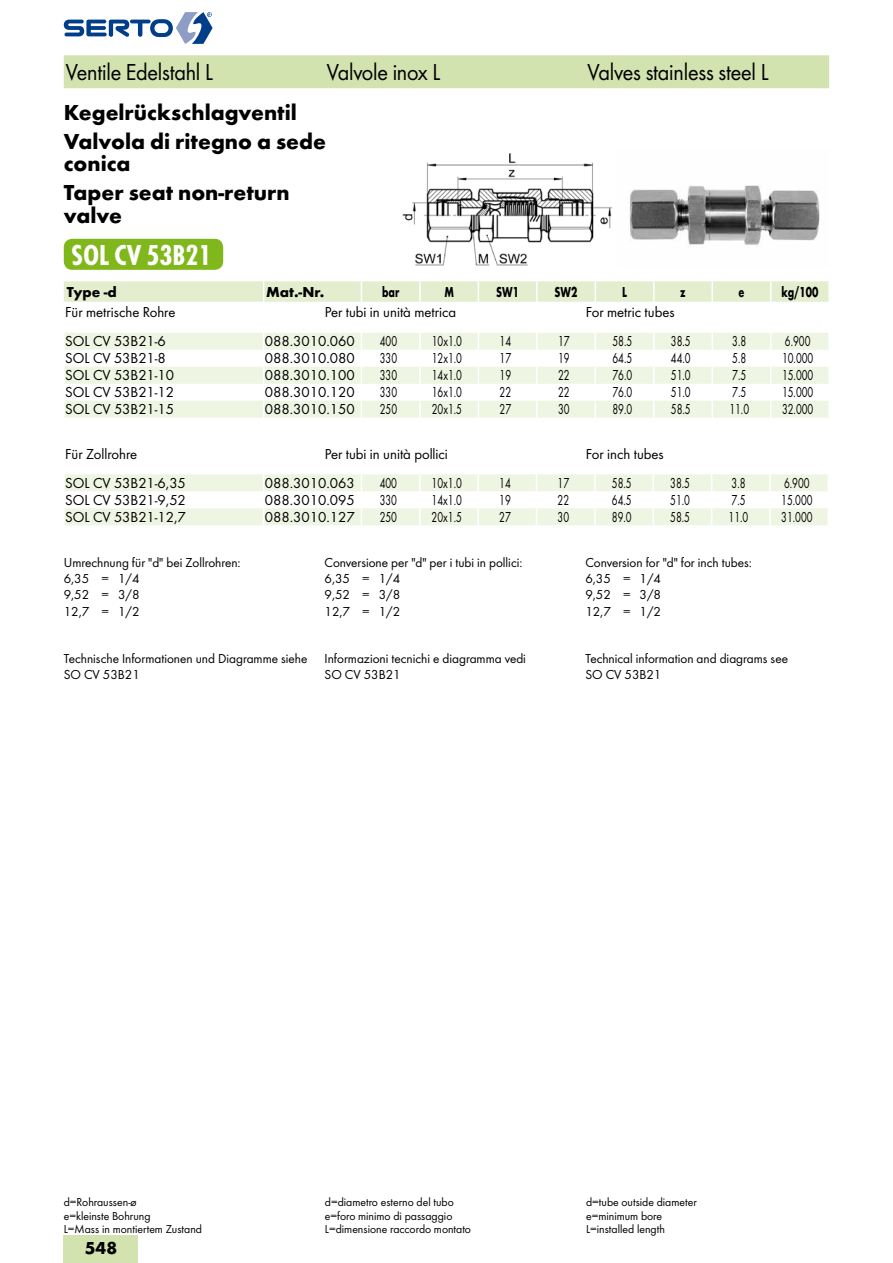
<style>
.page{position:relative;width:893px;height:1263px;background:#fff}
.page>*{position:absolute;margin:0;border:0;box-sizing:border-box;transform-origin:0 0}
.t1{font:700 30px "Futura Con";color:#fff}
.t2{font:24px "Futura Boo";letter-spacing:-.01em;color:#000;scale:.94 1}
.t3{font:700 22.5px/28.8px "Futura";color:#000}
.t4{font:700 18px "Futura";color:#000}
.t5{font:15px "Futura Boo";color:#000}
.t6{font:15px "Futura Boo";color:#000;scale:.7 1}
.t7{font:700 15px "Futura";color:#000;scale:.7 1}
.t8{font:700 15px "Futura";color:#000}
.t9{font:13.5px/16.2px "Futura Boo";color:#000}
.t10{font:12px/13.5px "Futura Boo";color:#000}
</style>
<div class="page">
<div style="left:63px;top:55px;width:767px;height:34px;background:#d2e3af"></div>
<svg style="left:64px;top:12px;width:149px;height:32px"></svg>
<svg style="left:63px;top:238px;width:766px;height:180px"></svg>
<hr style="left:828px;top:281px;width:2px;height:21px;background:#fff">
<img style="left:399px;top:153px;width:214px;height:116px">
<img style="left:617px;top:185px;width:212px;height:84px">
<div style="left:64px;top:239px;width:159px;height:31px;background:#80b71b;border-radius:9px"></div>
<svg style="left:64px;top:474px;width:764px;height:51px"></svg>
<div style="left:64px;top:1235px;width:74px;height:28px;background:#d2e3af"></div>
<h2 class="t2" style="left:66px;top:57px;width:158px">Ventile Edelstahl L</h2>
<h2 class="t2" style="left:327px;top:57px;width:122px">Valvole inox L</h2>
<h2 class="t2" style="left:587px;top:57px;width:194px">Valves stainless steel L</h2>
<h3 class="t3" style="left:64px;top:98px;width:264px">Kegelrückschlagventil<br>Valvola di ritegno a sede</h3>
<h3 class="t3" style="left:64px;top:149px;width:227px">conica<br>Taper seat non-return</h3>
<h3 class="t3" style="left:64px;top:200px;width:60px">valve</h3>
<h1 class="t1" style="left:71px;top:237px;width:142px">SOL CV 53B21</h1>
<p class="t8" style="left:67px;top:283px;width:51px">Type -d</p>
<p class="t8" style="left:266px;top:283px;width:60px">Mat.-Nr.</p>
<p class="t7" style="left:382px;top:283px;width:26px">bar</p>
<p class="t7" style="left:444px;top:283px;width:15px">M</p>
<p class="t7" style="left:496px;top:283px;width:34px">SW1</p>
<p class="t7" style="left:555px;top:283px;width:34px">SW2</p>
<p class="t7" style="left:622px;top:283px;width:9px">L</p>
<p class="t7" style="left:680px;top:283px;width:9px">z</p>
<p class="t7" style="left:738px;top:283px;width:10px">e</p>
<p class="t7" style="left:782px;top:283px;width:54px">kg/100</p>
<p class="t5" style="left:65px;top:303px;width:112px">Für metrische Rohre</p>
<p class="t5" style="left:325px;top:303px;width:133px">Per tubi in unità metrica</p>
<p class="t5" style="left:586px;top:303px;width:90px">For metric tubes</p>
<p class="t5" style="left:65px;top:332px;width:102px">SOL CV 53B21-6</p>
<p class="t5" style="left:265px;top:332px;width:91px">088.3010.060</p>
<p class="t6" style="left:380px;top:332px;width:26px">400</p>
<p class="t6" style="left:432px;top:332px;width:45px">10x1.0</p>
<p class="t6" style="left:500px;top:332px;width:18px">14</p>
<p class="t6" style="left:558px;top:332px;width:18px">17</p>
<p class="t6" style="left:612px;top:332px;width:30px">58.5</p>
<p class="t6" style="left:671px;top:332px;width:30px">38.5</p>
<p class="t6" style="left:732px;top:332px;width:21px">3.8</p>
<p class="t6" style="left:785px;top:332px;width:38px">6.900</p>
<p class="t5" style="left:65px;top:349px;width:102px">SOL CV 53B21-8</p>
<p class="t5" style="left:265px;top:349px;width:91px">088.3010.080</p>
<p class="t6" style="left:380px;top:349px;width:26px">330</p>
<p class="t6" style="left:432px;top:349px;width:45px">12x1.0</p>
<p class="t6" style="left:500px;top:349px;width:18px">17</p>
<p class="t6" style="left:558px;top:349px;width:18px">19</p>
<p class="t6" style="left:612px;top:349px;width:30px">64.5</p>
<p class="t6" style="left:671px;top:349px;width:30px">44.0</p>
<p class="t6" style="left:732px;top:349px;width:21px">5.8</p>
<p class="t6" style="left:782px;top:349px;width:46px">10.000</p>
<p class="t5" style="left:65px;top:366px;width:110px">SOL CV 53B21-10</p>
<p class="t5" style="left:265px;top:366px;width:91px">088.3010.100</p>
<p class="t6" style="left:380px;top:366px;width:26px">330</p>
<p class="t6" style="left:432px;top:366px;width:45px">14x1.0</p>
<p class="t6" style="left:500px;top:366px;width:18px">19</p>
<p class="t6" style="left:558px;top:366px;width:18px">22</p>
<p class="t6" style="left:612px;top:366px;width:30px">76.0</p>
<p class="t6" style="left:671px;top:366px;width:30px">51.0</p>
<p class="t6" style="left:732px;top:366px;width:21px">7.5</p>
<p class="t6" style="left:782px;top:366px;width:46px">15.000</p>
<p class="t5" style="left:65px;top:383px;width:110px">SOL CV 53B21-12</p>
<p class="t5" style="left:265px;top:383px;width:91px">088.3010.120</p>
<p class="t6" style="left:380px;top:383px;width:26px">330</p>
<p class="t6" style="left:432px;top:383px;width:45px">16x1.0</p>
<p class="t6" style="left:500px;top:383px;width:18px">22</p>
<p class="t6" style="left:558px;top:383px;width:18px">22</p>
<p class="t6" style="left:612px;top:383px;width:30px">76.0</p>
<p class="t6" style="left:671px;top:383px;width:30px">51.0</p>
<p class="t6" style="left:732px;top:383px;width:21px">7.5</p>
<p class="t6" style="left:782px;top:383px;width:46px">15.000</p>
<p class="t5" style="left:65px;top:400px;width:110px">SOL CV 53B21-15</p>
<p class="t5" style="left:265px;top:400px;width:91px">088.3010.150</p>
<p class="t6" style="left:380px;top:400px;width:26px">250</p>
<p class="t6" style="left:432px;top:400px;width:45px">20x1.5</p>
<p class="t6" style="left:500px;top:400px;width:18px">27</p>
<p class="t6" style="left:558px;top:400px;width:18px">30</p>
<p class="t6" style="left:612px;top:400px;width:30px">89.0</p>
<p class="t6" style="left:671px;top:400px;width:30px">58.5</p>
<p class="t6" style="left:729px;top:400px;width:30px">11.0</p>
<p class="t6" style="left:782px;top:400px;width:46px">32.000</p>
<p class="t5" style="left:65px;top:445px;width:73px">Für Zollrohre</p>
<p class="t5" style="left:325px;top:445px;width:125px">Per tubi in unità pollici</p>
<p class="t5" style="left:586px;top:445px;width:80px">For inch tubes</p>
<p class="t5" style="left:65px;top:474px;width:122px">SOL CV 53B21-6,35</p>
<p class="t5" style="left:265px;top:474px;width:91px">088.3010.063</p>
<p class="t6" style="left:380px;top:474px;width:26px">400</p>
<p class="t6" style="left:432px;top:474px;width:45px">10x1.0</p>
<p class="t6" style="left:499px;top:474px;width:18px">14</p>
<p class="t6" style="left:558px;top:474px;width:18px">17</p>
<p class="t6" style="left:612px;top:474px;width:30px">58.5</p>
<p class="t6" style="left:670px;top:474px;width:30px">38.5</p>
<p class="t6" style="left:731px;top:474px;width:21px">3.8</p>
<p class="t6" style="left:784px;top:474px;width:38px">6.900</p>
<p class="t5" style="left:65px;top:491px;width:122px">SOL CV 53B21-9,52</p>
<p class="t5" style="left:265px;top:491px;width:91px">088.3010.095</p>
<p class="t6" style="left:380px;top:491px;width:26px">330</p>
<p class="t6" style="left:432px;top:491px;width:45px">14x1.0</p>
<p class="t6" style="left:499px;top:491px;width:18px">19</p>
<p class="t6" style="left:558px;top:491px;width:18px">22</p>
<p class="t6" style="left:612px;top:491px;width:30px">64.5</p>
<p class="t6" style="left:670px;top:491px;width:30px">51.0</p>
<p class="t6" style="left:731px;top:491px;width:21px">7.5</p>
<p class="t6" style="left:781px;top:491px;width:46px">15.000</p>
<p class="t5" style="left:65px;top:508px;width:122px">SOL CV 53B21-12,7</p>
<p class="t5" style="left:265px;top:508px;width:91px">088.3010.127</p>
<p class="t6" style="left:380px;top:508px;width:26px">250</p>
<p class="t6" style="left:432px;top:508px;width:45px">20x1.5</p>
<p class="t6" style="left:499px;top:508px;width:18px">27</p>
<p class="t6" style="left:558px;top:508px;width:18px">30</p>
<p class="t6" style="left:612px;top:508px;width:30px">89.0</p>
<p class="t6" style="left:670px;top:508px;width:30px">58.5</p>
<p class="t6" style="left:729px;top:508px;width:30px">11.0</p>
<p class="t6" style="left:781px;top:508px;width:46px">31.000</p>
<p class="t9" style="left:64px;top:554px;width:178px">Umrechnung für "d" bei Zollrohren:<br>6,35 = 1/4<br>9,52 = 3/8<br>12,7 = 1/2</p>
<p class="t9" style="left:325px;top:554px;width:199px">Conversione per "d" per i tubi in pollici:<br>6,35 = 1/4<br>9,52 = 3/8<br>12,7 = 1/2</p>
<p class="t9" style="left:585px;top:554px;width:168px">Conversion for "d" for inch tubes:<br>6,35 = 1/4<br>9,52 = 3/8<br>12,7 = 1/2</p>
<p class="t9" style="left:64px;top:650px;width:245px">Technische Informationen und Diagramme siehe<br>SO CV 53B21</p>
<p class="t9" style="left:325px;top:650px;width:203px">Informazioni tecnichi e diagramma vedi<br>SO CV 53B21</p>
<p class="t9" style="left:585px;top:650px;width:204px">Technical information and diagrams see<br>SO CV 53B21</p>
<p class="t10" style="left:64px;top:1195px;width:140px">d=Rohraussen-ø<br>e=kleinste Bohrung<br>L=Mass in montiertem Zustand</p>
<p class="t10" style="left:325px;top:1195px;width:148px">d=diametro esterno del tubo e=foro minimo di passaggio<br>L=dimensione raccordo montato</p>
<p class="t10" style="left:586px;top:1195px;width:112px">d=tube outside diameter e=minimum bore<br>L=installed length</p>
<p class="t4" style="left:85px;top:1237px;width:34px">548</p>
</div>
